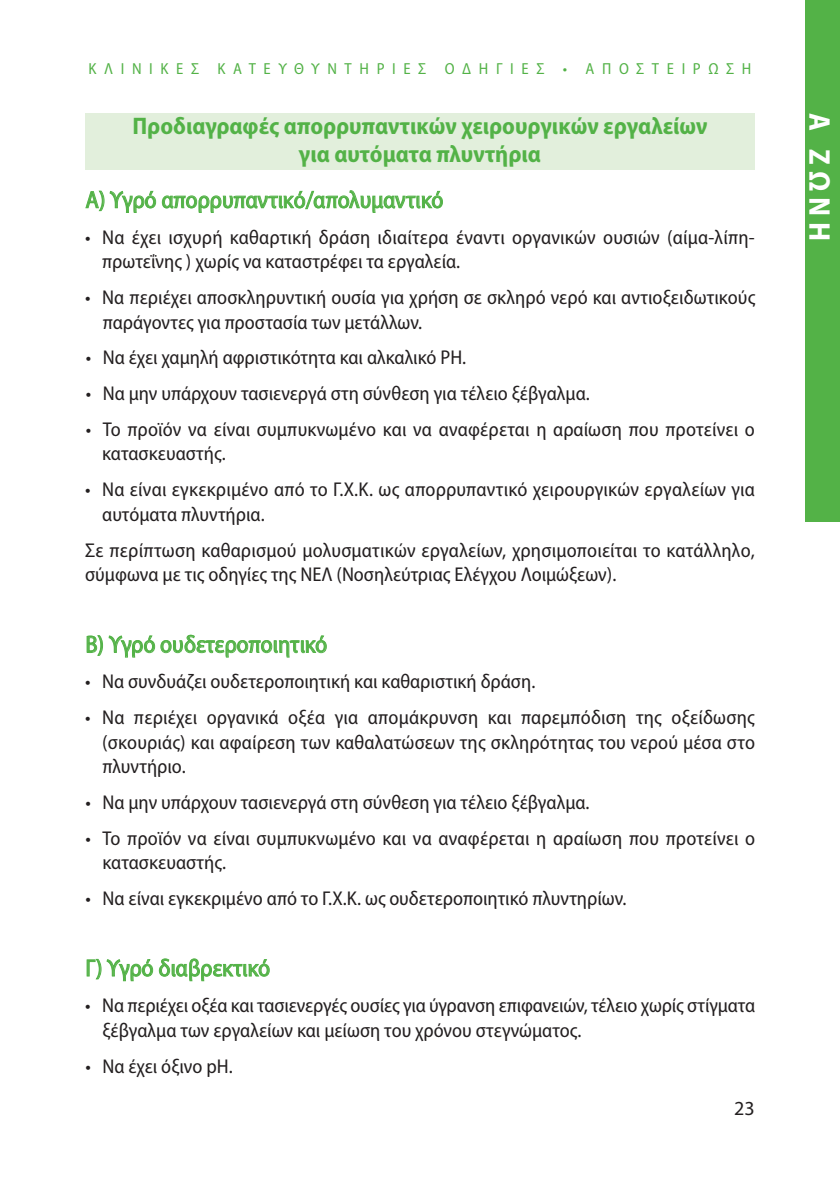
<style>
.page{position:relative;width:840px;height:1191px;background:#fff}
.page>*{position:absolute;margin:0;border:0;box-sizing:border-box;transform-origin:0 0}
.t1{font:700 semi-condensed 30px "Myriad Pro";color:#fff}
.t2{font:semi-condensed 24px "Myriad Pro";letter-spacing:-.005em;color:#53b247}
.t3{font:700 semi-condensed 24px/28px "Myriad Pro";color:#53b247;text-align:center}
.t4{font:semi-condensed 20px/24.4px "Myriad Pro";color:#231f20}
.t5{font:20px "Myriad Pro";color:#231f20}
.t6{font:semi-condensed 16px "Myriad Pro";letter-spacing:.475em;color:#53b247}
</style>
<div class="page">
<svg style="left:85px;top:190px;width:71px;height:23px"></svg>
<svg style="left:162px;top:190px;width:281px;height:23px"></svg>
<svg style="left:86px;top:634px;width:241px;height:24px"></svg>
<svg style="left:86px;top:958px;width:67px;height:24px"></svg>
<svg style="left:159px;top:958px;width:111px;height:23px"></svg>
<div style="left:85px;top:113px;width:669px;height:57px;background:#e2efdc"></div>
<div style="left:805px;top:0;width:34px;height:522px;background:#53b247"></div>
<p class="t6" style="left:88px;top:63px;width:664px">ΚΛΙΝΙΚΕΣ ΚΑΤΕΥΘΥΝΤΗΡΙΕΣ ΟΔΗΓΙΕΣ • ΑΠΟΣΤΕΙΡΩΣΗ</p>
<p class="t3" style="left:132px;top:114px;width:576px">Προδιαγραφές απορρυπαντικών χειρουργικών εργαλείων για αυτόματα πλυντήρια</p>
<h1 class="t1" style="left:830px;top:113px;width:129px;rotate:90deg">Α ΖΩΝΗ</h1>
<p class="t2" style="left:85px;top:191px;width:359px">A) Υγρό απορρυπαντικό/απολυμαντικό</p>
<p class="t4" style="left:102px;top:227px;width:653px;text-indent:-17px">• Να έχει ισχυρή καθαρτική δράση ιδιαίτερα έναντι οργανικών ουσιών (αίμα-λίπη&shy;πρωτεΐνης ) χωρίς να καταστρέφει τα εργαλεία.</p>
<p class="t4" style="left:103px;top:287px;width:653px;text-indent:-17px">• Να περιέχει αποσκληρυντική ουσία για χρήση σε σκληρό νερό και αντιοξειδωτικούς παράγοντες για προστασία των μετάλλων.</p>
<p class="t4" style="left:86px;top:347px;width:382px">• Να έχει χαμηλή αφριστικότητα και αλκαλικό PH.</p>
<p class="t4" style="left:86px;top:383px;width:505px">• Να μην υπάρχουν τασιενεργά στη σύνθεση για τέλειο ξέβγαλμα.</p>
<p class="t4" style="left:102px;top:419px;width:653px;text-indent:-16px">• Το προϊόν να είναι συμπυκνωμένο και να αναφέρεται η αραίωση που προτείνει ο κατασκευαστής.</p>
<p class="t4" style="left:102px;top:479px;width:653px;text-indent:-17px">• Να είναι εγκεκριμένο από το Γ.Χ.Κ. ως απορρυπαντικό χειρουργικών εργαλείων για αυτόματα πλυντήρια.</p>
<p class="t4" style="left:85px;top:539px;width:670px">Σε περίπτωση καθαρισμού μολυσματικών εργαλείων, χρησιμοποιείται το κατάλληλο, σύμφωνα με τις οδηγίες της ΝΕΛ (Νοσηλεύτριας Ελέγχου Λοιμώξεων).</p>
<p class="t2" style="left:85px;top:635px;width:243px">B) Υγρό ουδετεροποιητικό</p>
<p class="t4" style="left:85px;top:671px;width:451px">• Να συνδυάζει ουδετεροποιητική και καθαριστική δράση.</p>
<p class="t4" style="left:102px;top:707px;width:654px;text-align:justify;text-indent:-17px">• Να περιέχει οργανικά οξέα για απομάκρυνση και παρεμπόδιση της οξείδωσης (σκουριάς) και αφαίρεση των καθαλατώσεων της σκληρότητας του νερού μέσα στο πλυντήριο.</p>
<p class="t4" style="left:85px;top:791px;width:505px">• Να μην υπάρχουν τασιενεργά στη σύνθεση για τέλειο ξέβγαλμα.</p>
<p class="t4" style="left:102px;top:827px;width:653px;text-indent:-17px">• Το προϊόν να είναι συμπυκνωμένο και να αναφέρεται η αραίωση που προτείνει ο κατασκευαστής.</p>
<p class="t4" style="left:85px;top:887px;width:542px">• Να είναι εγκεκριμένο από το Γ.Χ.Κ. ως ουδετεροποιητικό πλυντηρίων.</p>
<p class="t2" style="left:85px;top:959px;width:186px">Γ) Υγρό διαβρεκτικό</p>
<p class="t4" style="left:102px;top:995px;width:653px;text-indent:-17px">• Να περιέχει οξέα και τασιενεργές ουσίες για ύγρανση επιφανειών, τέλειο χωρίς στίγματα ξέβγαλμα των εργαλείων και μείωση του χρόνου στεγνώματος.</p>
<p class="t4" style="left:85px;top:1055px;width:149px">• Να έχει όξινο pH.</p>
<p class="t5" style="left:733px;top:1101px;width:22px">23</p>
</div>
